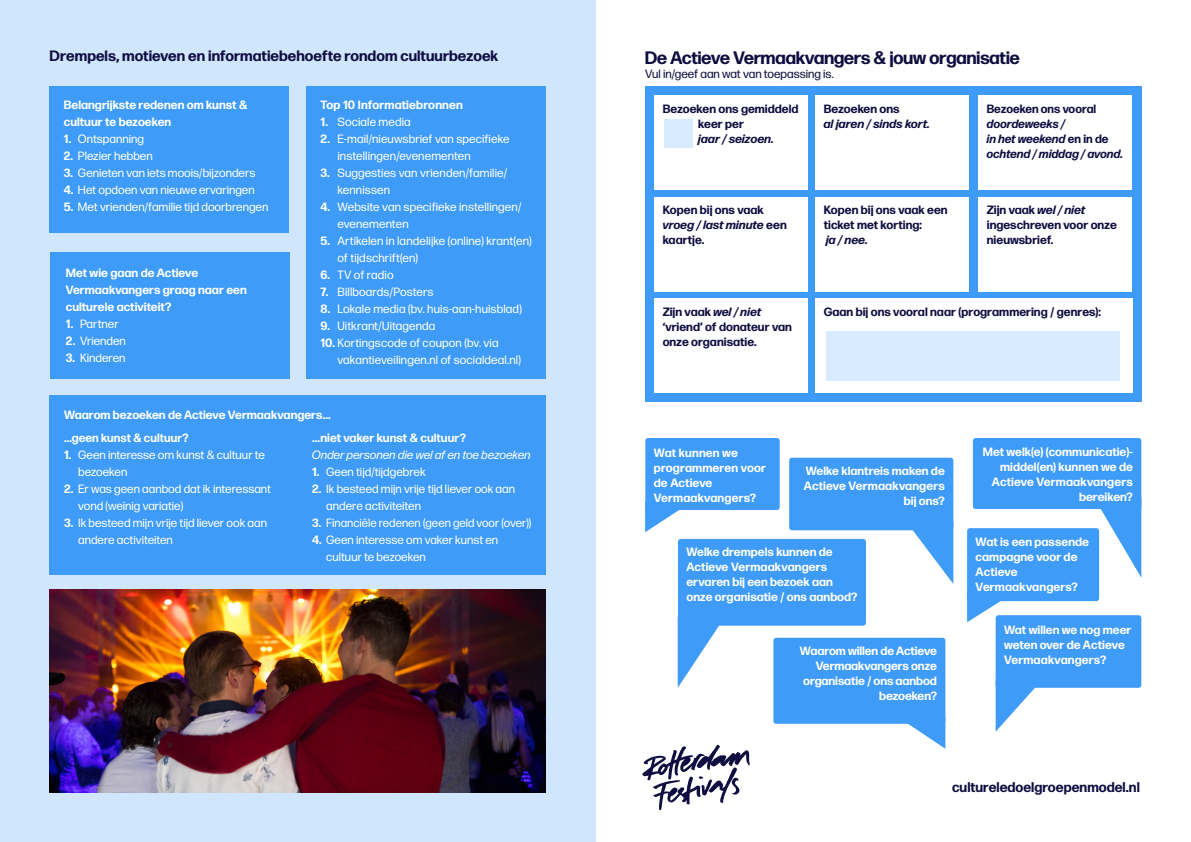
<style>
.page{position:relative;width:1191px;height:842px;background:#fff}
.page>*{position:absolute;margin:0;border:0;box-sizing:border-box;transform-origin:0 0}
.t1{font:700 18px "Forma DJR Display";color:#0f0d40}
.t2{font:700 15px "Forma DJR Text";color:#0f0d40}
.t3{font:700 14px "Forma DJR Text";color:#0f0d40}
.t4{font:12px/17px "Forma DJR Text";color:#fff}
.t5{font:700 12px/15px "Forma DJR Text";color:#fff}
.t6{font:700 12px/15px "Forma DJR Text";color:#0f0d40}
.t7{font:italic 700 12px/15px "Forma DJR Text";color:#0f0d40}
.t8{font:italic 12px "Forma DJR Text";color:#fff}
.t9{font:12px "Forma DJR Text";color:#0f0d40}
.s1{font-weight:700}
.s2{font-style:italic}
.s3{font-style:normal}
</style>
<div class="page">
<div style="left:645px;top:86px;width:496px;height:316px;background:#3e9bf8"></div>
<div style="left:0;top:0;width:595px;height:842px;background:#cfe6fd"></div>
<div style="left:50px;top:86px;width:239px;height:146px;background:#3e9bf8"></div>
<div style="left:306px;top:86px;width:240px;height:292px;background:#3e9bf8"></div>
<div style="left:978px;top:197px;width:154px;height:94px;background:#fff"></div>
<div style="left:978px;top:95px;width:154px;height:95px;background:#fff"></div>
<div style="left:815px;top:95px;width:154px;height:95px;background:#fff"></div>
<div style="left:654px;top:95px;width:154px;height:95px;background:#fff"></div>
<div style="left:815px;top:197px;width:154px;height:94px;background:#fff"></div>
<div style="left:815px;top:298px;width:317px;height:95px;background:#fff"></div>
<div style="left:654px;top:298px;width:154px;height:95px;background:#fff"></div>
<div style="left:654px;top:197px;width:154px;height:94px;background:#fff"></div>
<div style="left:664px;top:119px;width:28px;height:28px;background:#d8ebfe"></div>
<div style="left:826px;top:331px;width:293px;height:49px;background:#d8ebfe"></div>
<svg style="left:645px;top:509px;width:34px;height:23px"></svg>
<div style="left:645px;top:438px;width:134px;height:72px;background:#3e9bf8;border-radius:3px"></div>
<svg style="left:677px;top:617px;width:42px;height:71px"></svg>
<div style="left:678px;top:539px;width:188px;height:87px;background:#3e9bf8;border-radius:3px"></div>
<svg style="left:1099px;top:508px;width:42px;height:70px"></svg>
<div style="left:973px;top:438px;width:168px;height:71px;background:#3e9bf8;border-radius:3px"></div>
<svg style="left:906px;top:529px;width:47px;height:55px"></svg>
<div style="left:789px;top:458px;width:164px;height:72px;background:#3e9bf8;border-radius:3px"></div>
<svg style="left:995px;top:687px;width:40px;height:45px"></svg>
<div style="left:995px;top:615px;width:146px;height:73px;background:#3e9bf8;border-radius:3px"></div>
<svg style="left:908px;top:723px;width:37px;height:26px"></svg>
<div style="left:773px;top:638px;width:172px;height:86px;background:#3e9bf8;border-radius:3px"></div>
<svg style="left:967px;top:600px;width:47px;height:22px"></svg>
<div style="left:967px;top:528px;width:132px;height:73px;background:#3e9bf8;border-radius:3px"></div>
<div style="left:50px;top:395px;width:496px;height:180px;background:#3e9bf8"></div>
<img style="left:50px;top:590px;width:496px;height:202px">
<svg style="left:642px;top:745px;width:108px;height:65px"></svg>
<div style="left:50px;top:252px;width:239px;height:126px;background:#3e9bf8"></div>
<p class="t2" style="left:50px;top:46px;width:450px">Drempels, motieven en informatiebehoefte rondom cultuurbezoek</p>
<h1 class="t1" style="left:645px;top:46px;width:376px">De Actieve Vermaakvangers &amp; jouw organisatie</h1>
<p class="t9" style="left:645px;top:66px;width:190px">Vul in/geef aan wat van toepassing is.</p>
<p class="t5" style="left:64px;top:96px;width:185px;line-height:17px">Belangrijkste redenen om kunst &amp; cultuur te bezoeken</p>
<p class="t4" style="left:64px;top:130px;width:82px"><span class="s1">1.</span> Ontspanning</p>
<p class="t4" style="left:64px;top:147px;width:90px"><span class="s1">2.</span> Plezier hebben</p>
<p class="t4" style="left:64px;top:164px;width:193px"><span class="s1">3.</span> Genieten van iets moois/bijzonders</p>
<p class="t4" style="left:64px;top:181px;width:192px"><span class="s1">4.</span> Het opdoen van nieuwe ervaringen</p>
<p class="t4" style="left:64px;top:198px;width:206px"><span class="s1">5.</span> Met vrienden/familie tijd doorbrengen</p>
<p class="t5" style="left:66px;top:264px;width:182px;line-height:17px">Met wie gaan de Actieve<br>Vermaakvangers graag naar een culturele activiteit?</p>
<p class="t4" style="left:66px;top:315px;width:54px"><span class="s1">1.</span> Partner</p>
<p class="t4" style="left:66px;top:332px;width:61px"><span class="s1">2.</span> Vrienden</p>
<p class="t4" style="left:66px;top:349px;width:61px"><span class="s1">3.</span> Kinderen</p>
<p class="t5" style="left:320px;top:97px;width:144px">Top 10 Informatiebronnen</p>
<p class="t4" style="left:320px;top:113px;width:92px"><span class="s1">1.</span> Sociale media</p>
<p class="t4" style="left:337px;top:130px;width:174px;text-indent:-17px"><span class="s1">2.</span> E-mail/nieuwsbrief van specifieke instellingen/evenementen</p>
<p class="t4" style="left:337px;top:164px;width:171px;text-indent:-17px"><span class="s1">3.</span> Suggesties van vrienden/familie/ kennissen</p>
<p class="t4" style="left:337px;top:198px;width:186px;text-indent:-17px"><span class="s1">4.</span> Website van specifieke instellingen/ evenementen</p>
<p class="t4" style="left:337px;top:232px;width:196px;text-indent:-17px"><span class="s1">5.</span> Artikelen in landelijke (online) krant(en) of tijdschrift(en)</p>
<p class="t4" style="left:320px;top:266px;width:75px"><span class="s1">6.</span> TV of radio</p>
<p class="t4" style="left:320px;top:283px;width:115px"><span class="s1">7.</span> Billboards/Posters</p>
<p class="t4" style="left:320px;top:300px;width:203px"><span class="s1">8.</span> Lokale media (bv. huis-aan-huisblad)</p>
<p class="t4" style="left:320px;top:317px;width:117px"><span class="s1">9.</span> Uitkrant/Uitagenda</p>
<p class="t4" style="left:337px;top:334px;width:185px;text-indent:-17px"><span class="s1">10.</span> Kortingscode of coupon (bv. via vakantieveilingen.nl of socialdeal.nl)</p>
<p class="t5" style="left:64px;top:402px;width:268px;line-height:23.2px">Waarom bezoeken de Actieve Vermaakvangers... ...geen kunst &amp; cultuur?</p>
<p class="t4" style="left:78px;top:446px;width:188px;text-indent:-14px"><span class="s1">1.</span> Geen interesse om kunst &amp; cultuur te bezoeken</p>
<p class="t4" style="left:78px;top:480px;width:194px;text-indent:-14px"><span class="s1">2.</span> Er was geen aanbod dat ik interessant vond (weinig variatie)</p>
<p class="t4" style="left:78px;top:514px;width:190px;text-indent:-14px"><span class="s1">3.</span> Ik besteed mijn vrije tijd liever ook aan andere activiteiten</p>
<p class="t5" style="left:312px;top:430px;width:155px">...niet vaker kunst &amp; cultuur?</p>
<p class="t8" style="left:312px;top:447px;width:220px">Onder personen die wel af en toe bezoeken</p>
<p class="t4" style="left:312px;top:463px;width:115px"><span class="s1">1.</span> Geen tijd/tijdgebrek</p>
<p class="t4" style="left:326px;top:480px;width:190px;text-indent:-14px"><span class="s1">2.</span> Ik besteed mijn vrije tijd liever ook aan andere activiteiten</p>
<p class="t4" style="left:312px;top:514px;width:221px"><span class="s1">3.</span> Financiële redenen (geen geld voor (over))</p>
<p class="t4" style="left:326px;top:531px;width:173px;text-indent:-14px"><span class="s1">4.</span> Geen interesse om vaker kunst en cultuur te bezoeken</p>
<p class="t6" style="left:698px;top:101px;width:102px;text-indent:-36px">Bezoeken ons gemiddeld keer per</p>
<p class="t7" style="left:698px;top:131px;width:77px">jaar / seizoen.</p>
<p class="t6" style="left:662px;top:202px;width:126px">Kopen bij ons vaak <span class="s2">vroeg / last minute</span> een kaartje.</p>
<p class="t6" style="left:823px;top:101px;width:77px">Bezoeken ons</p>
<p class="t7" style="left:823px;top:116px;width:108px">al jaren / sinds kort.</p>
<p class="t6" style="left:823px;top:202px;width:125px">Kopen bij ons vaak een ticket met korting:</p>
<p class="t7" style="left:826px;top:232px;width:43px">ja / nee.</p>
<p class="t6" style="left:986px;top:101px;width:111px">Bezoeken ons vooral</p>
<p class="t7" style="left:986px;top:116px;width:138px">doordeweeks /<br>in het weekend <span class="s3">en in de </span>ochtend / middag / avond.</p>
<p class="t6" style="left:986px;top:202px;width:132px">Zijn vaak <span class="s2">wel / niet </span>ingeschreven voor onze nieuwsbrief.</p>
<p class="t6" style="left:662px;top:304px;width:100px">Zijn vaak <span class="s2">wel / niet</span></p>
<p class="t6" style="left:823px;top:304px;width:279px">Gaan bij ons vooral naar (programmering / genres):</p>
<p class="t6" style="left:662px;top:319px;width:131px">‘vriend’ of donateur van onze organisatie.</p>
<p class="t5" style="left:654px;top:444px;width:114px">Wat kunnen we programmeren voor de Actieve<br>Vermaakvangers?</p>
<p class="t5" style="left:804px;top:463px;width:142px;text-align:right">Welke klantreis maken de<br>Actieve Vermaakvangers bij ons?</p>
<p class="t5" style="left:686px;top:544px;width:172px">Welke drempels kunnen de<br>Actieve Vermaakvangers ervaren bij een bezoek aan onze organisatie / ons aanbod?</p>
<p class="t5" style="left:800px;top:643px;width:138px;text-align:right">Waarom willen de Actieve<br>Vermaakvangers onze organisatie / ons aanbod bezoeken?</p>
<p class="t5" style="left:982px;top:443px;width:152px;text-align:right">Met welk(e) (communicatie)- middel(en) kunnen we de<br>Actieve Vermaakvangers bereiken?</p>
<p class="t5" style="left:975px;top:534px;width:115px">Wat is een passende campagne voor de<br>Actieve<br>Vermaakvangers?</p>
<p class="t5" style="left:1004px;top:622px;width:129px">Wat willen we nog meer weten over de Actieve<br>Vermaakvangers?</p>
<p class="t3" style="left:952px;top:778px;width:189px">cultureledoelgroepenmodel.nl</p>
</div>
